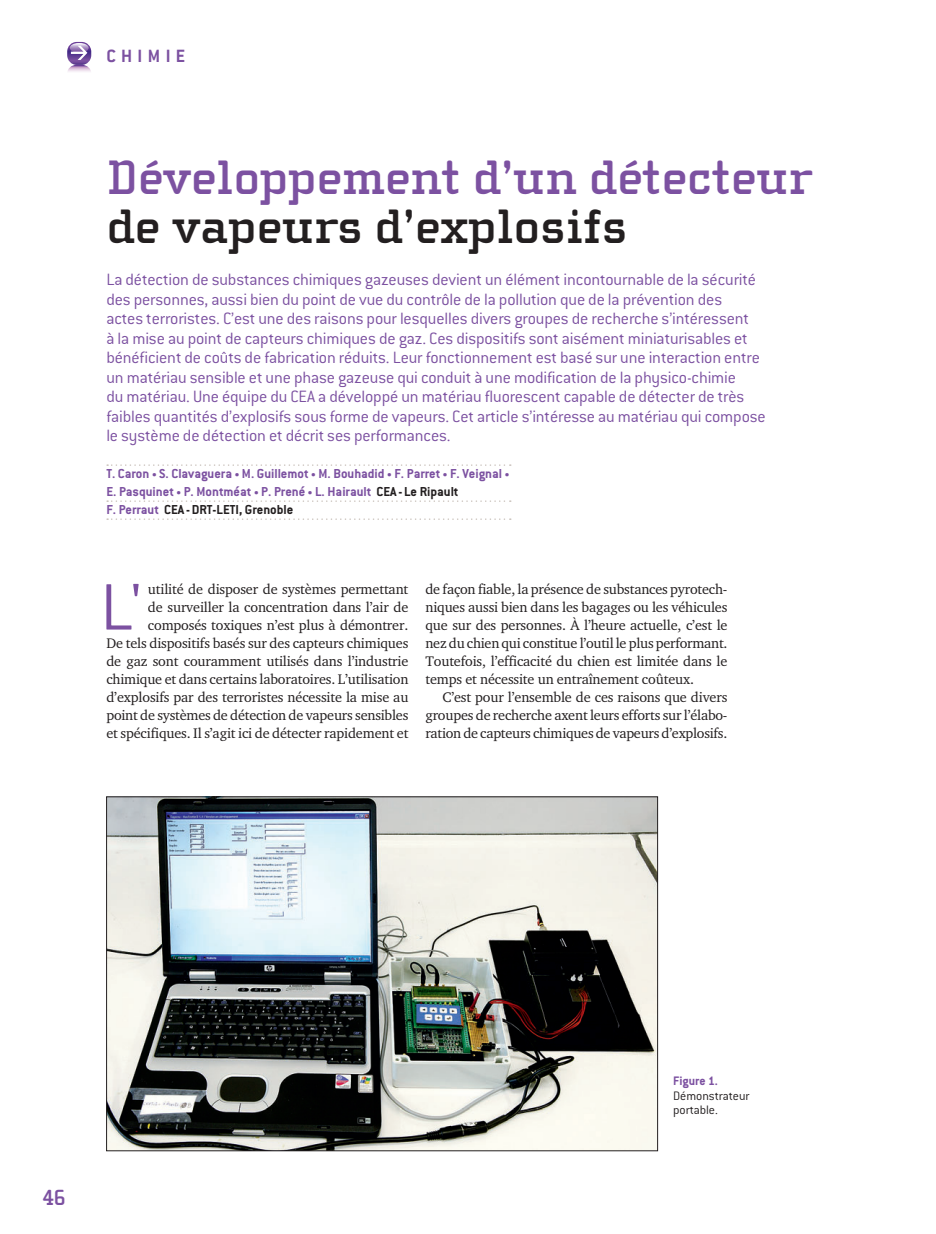
<style>
.page{position:relative;width:936px;height:1234px;background:#fff}
.page>*{position:absolute;margin:0;border:0;box-sizing:border-box;transform-origin:0 0}
.t1{font:300 72px "Conduit ITC";color:#7c51a1}
.t2{font:700 49.5px "Cholla Slab";letter-spacing:-.01em;color:#7c51a1}
.t3{font:700 49.5px "Cholla Slab";letter-spacing:-.01em;color:#231f20}
.t4{font:700 22.5px "Cholla Slab";color:#7c51a1}
.t5{font:700 19.5px "Conduit ITC";color:#7c51a1}
.t6{font:300 18px/19.5px "Conduit ITC";letter-spacing:-.01em;color:#7c51a1}
.t7{font:14.25px/18px "Charter ITC";letter-spacing:-.01em;color:#231f20;text-align:justify}
.t8{font:700 14.25px/18px "Conduit ITC";color:#7c51a1}
.t9{font:300 13.5px/14.2px "Conduit ITC";letter-spacing:-.005em;color:#231f20}
.t10{font:700 13.5px "Conduit ITC";color:#7c51a1}
.s1{font-size:10.5px}
.s2{color:#231f20}
</style>
<div class="page">
<svg style="left:67px;top:42px;width:24px;height:30px"></svg>
<svg style="left:107px;top:464px;width:403px;height:2px"></svg>
<svg style="left:107px;top:500px;width:403px;height:2px"></svg>
<svg style="left:107px;top:518px;width:403px;height:2px"></svg>
<img style="left:108px;top:798px;width:547px;height:350px">
<h3 class="t5" style="left:106px;top:44px;width:14px">chimie</h3>
<h2 class="t2" style="left:106px;top:150px;width:707px">Développement d’un détecteur</h2>
<h2 class="t3" style="left:106px;top:200px;width:522px">de vapeurs d’explosifs</h2>
<p class="t6" style="left:106px;top:269px;width:660px">La détection de substances chimiques gazeuses devient un élément incontournable de la sécurité des personnes, aussi bien du point de vue du contrôle de la pollution que de la prévention des<br>actes terroristes. C’est une des raisons pour lesquelles divers groupes de recherche s’intéressent<br>à la mise au point de capteurs chimiques de gaz. Ces dispositifs sont aisément miniaturisables et bénéficient de coûts de fabrication réduits. Leur fonctionnement est basé sur une interaction entre un matériau sensible et une phase gazeuse qui conduit à une modification de la physico-chimie<br>du matériau. Une équipe du CEA a développé un matériau fluorescent capable de détecter de très faibles quantités d’explosifs sous forme de vapeurs. Cet article s’intéresse au matériau qui compose le système de détection et décrit ses performances.</p>
<p class="t8" style="left:106px;top:464px;width:404px">T. Caron <span class="s1">•</span> S. Clavaguera <span class="s1">•</span> M. Guillemot <span class="s1">•</span> M. Bouhadid <span class="s1">•</span> F. Parret <span class="s1">•</span> F. Veignal <span class="s1">•<br></span>E. Pasquinet <span class="s1">•</span> P. Montméat <span class="s1">•</span> P. Prené <span class="s1">•</span> L. Hairault <span class="s2">CEA - Le Ripault<br></span>F. Perraut <span class="s2">CEA -DRT-LETI, Grenoble</span></p>
<p class="t7" style="left:106px;top:579px;width:303px;text-align:right">utilité de disposer de systèmes permettant<br>de surveiller la concentration dans l’air de composés toxiques n’est plus à démontrer.<br>De tels dispositifs basés sur des capteurs chimiques de gaz sont couramment utilisés dans l’industrie chimique et dans certains laboratoires. L’utilisation d’explosifs par des terroristes nécessite la mise au point de systèmes de détection de vapeurs sensibles et spécifiques. Il s’agit ici de détecter rapidement et</p>
<p class="t7" style="left:425px;top:579px;width:303px">de façon fiable, la présence de substances pyrotech&shy;niques aussi bien dans les bagages ou les véhicules que sur des personnes. À l’heure actuelle, c’est le nez du chien qui constitue l’outil le plus performant.<br>Toutefois, l’efficacité du chien est limitée dans le temps et nécessite un entraînement coûteux.</p>
<h1 class="t1" style="left:100px;top:567px;width:43px">L'</h1>
<p class="t7" style="left:425px;top:687px;width:303px;text-indent:17px">C’est pour l’ensemble de ces raisons que divers groupes de recherche axent leurs efforts sur l’élabo&shy;ration de capteurs chimiques de vapeurs d’explosifs.</p>
<h3 class="t4" style="left:43px;top:1184px;width:25px">46</h3>
<p class="t10" style="left:673px;top:1073px;width:46px">Figure 1.</p>
<p class="t9" style="left:673px;top:1088px;width:78px">Démonstrateur portable.</p>
</div>
